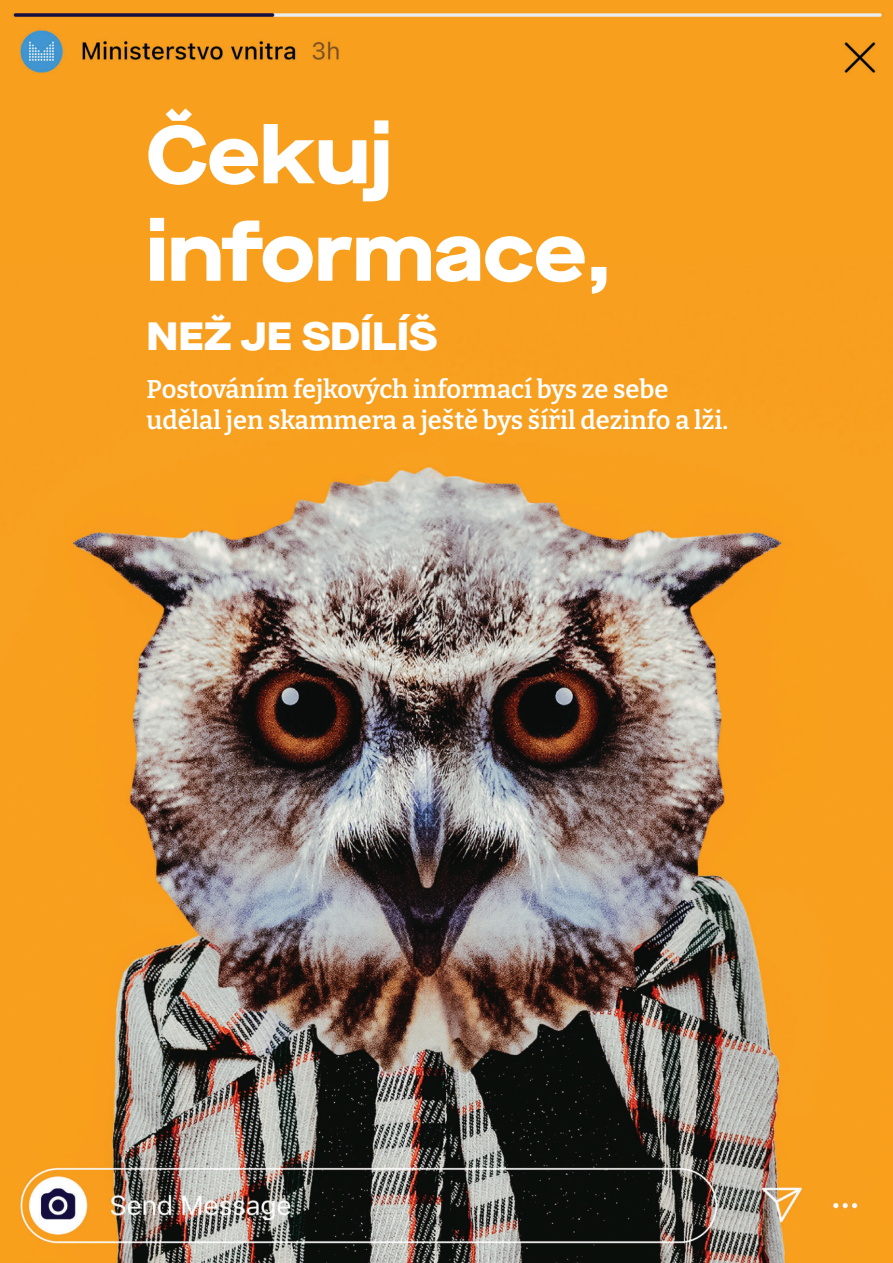
<style>
.page{position:relative;width:893px;height:1263px;background:#fff}
.page>*{position:absolute;margin:0;border:0;box-sizing:border-box;transform-origin:0 0}
.t1{font:800 expanded 81.15px/97.5px "Maison Neue";color:#fff}
.t2{font:900 expanded 39.45px "Maison Neue";color:#fff}
.t3{font:600 25.5px/30.6px "Bitter";color:#fff}
</style>
<div class="page">
<img style="left:0;top:0;width:893px;height:1263px">
<h1 class="t1" style="left:147px;top:107px;width:467px">Čekuj informace,</h1>
<h2 class="t2" style="left:147px;top:313px;width:292px">NEŽ JE SDÍLÍŠ</h2>
<p class="t3" style="left:147px;top:374px;width:583px">Postováním fejkových informací bys ze sebe udělal jen skammera a ještě bys šířil dezinfo a lži.</p>
</div>
